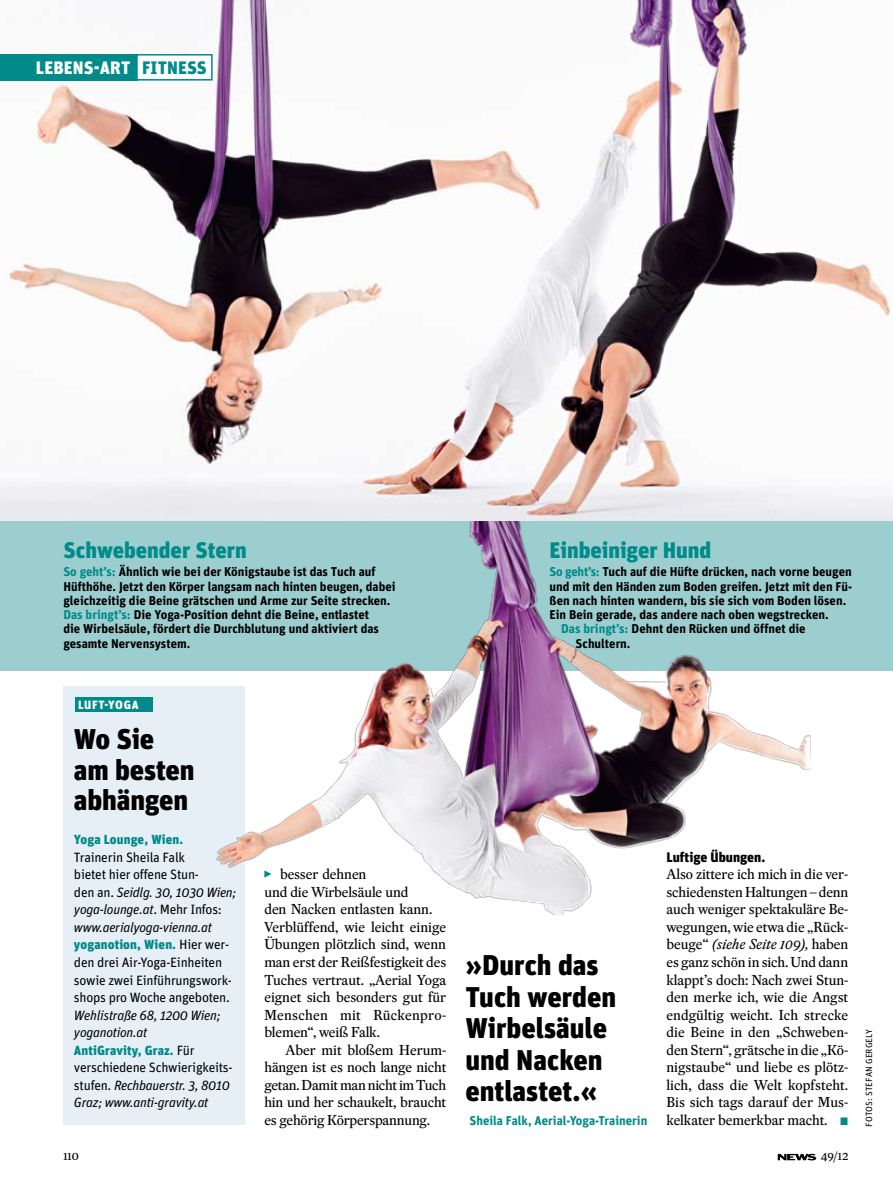
<style>
.page{position:relative;width:893px;height:1191px;background:#fff}
.page>*{position:absolute;margin:0;border:0;box-sizing:border-box;transform-origin:0 0}
.t1{font:900 28.5px/31.5px "Unit OT";color:#000}
.t2{font:900 22.5px "Unit OT";color:#008a8a}
.t3{font:900 18px "Unit OT";letter-spacing:.01em;color:#fff}
.t4{font:14.1px/17.5px "Eudald News";letter-spacing:-.005em;color:#000;text-align:justify}
.t5{font:900 13.8px "Unit OT";letter-spacing:-.005em;color:#000}
.t6{font:13.5px/17.5px "Unit OT";letter-spacing:-.02em;color:#000}
.t7{font:italic 13.5px/17.5px "Unit OT";letter-spacing:-.02em;color:#000}
.t8{font:900 13.2px "Unit OT";letter-spacing:.01em;color:#008a8a}
.t9{font:700 12.75px/14.2px "Unit OT";color:#000}
.t10{font:700 12.75px "Unit OT";color:#008a8a}
.t11{font:900 12px "Unit OT";letter-spacing:.045em;color:#fff}
.t12{font:12px "Eudald News";color:#000}
.t13{font:9px "Unit OT";letter-spacing:.015em;color:#000}
.s1{color:#008a8a}
.s2{font-style:italic}
.s3{font-weight:400;font-size:13.5px;color:#000}
.s4{font-style:normal}
.s5{font-size:10.5px;color:#008a8a}
</style>
<div class="page">
<img style="left:0;top:0;width:893px;height:520px">
<svg style="left:778px;top:1153px;width:38px;height:7px"></svg>
<div style="left:63px;top:686px;width:182px;height:439px;background:#e6eff5"></div>
<div style="left:75px;top:697px;width:77px;height:15px;background:#008a8a"></div>
<div style="left:0;top:521px;width:893px;height:149px;background:#9dcecf"></div>
<div style="left:0;top:54px;width:137px;height:27px;background:#008a8a"></div>
<div style="left:137px;top:55px;width:75px;height:25px;background:#fff"></div>
<div style="left:136px;top:54px;width:77px;height:27px;border:2px solid #008a8a"></div>
<img style="left:217px;top:521px;width:594px;height:393px">
<p class="t3" style="left:36px;top:56px;width:172px">Lebens-Art <span class="s1">fitness</span></p>
<h2 class="t2" style="left:63px;top:535px;width:185px">Schwebender Stern</h2>
<p class="t9" style="left:63px;top:564px;width:334px"><span class="s1">So geht’s:</span> Ähnlich wie bei der Königstaube ist das Tuch auf Hüfthöhe. Jetzt den Körper langsam nach hinten beugen, dabei gleichzeitig die Beine grätschen und Arme zur Seite strecken.<br><span class="s1">Das bringt’s:</span> Die Yoga-Position dehnt die Beine, entlastet<br>die Wirbelsäule, fördert die Durchblutung und aktiviert das gesamte Nervensystem.</p>
<h2 class="t2" style="left:550px;top:535px;width:163px">Einbeiniger Hund</h2>
<p class="t9" style="left:550px;top:564px;width:304px"><span class="s1">So geht’s:</span> Tuch auf die Hüfte drücken, nach vorne beugen</p>
<p class="t9" style="left:550px;top:579px;width:304px">und mit den Händen zum Boden greifen. Jetzt mit den Fü-</p>
<p class="t9" style="left:550px;top:593px;width:298px">ßen nach hinten wandern, bis sie sich vom Boden lösen.</p>
<p class="t9" style="left:550px;top:607px;width:281px">Ein Bein gerade, das andere nach oben wegstrecken.</p>
<p class="t9" style="left:561px;top:621px;width:246px"><span class="s1">Das bringt’s:</span> Dehnt den Rücken und öffnet die</p>
<p class="t9" style="left:576px;top:636px;width:57px">Schultern.</p>
<p class="t11" style="left:78px;top:697px;width:54px">Luft-Yoga</p>
<h1 class="t1" style="left:74px;top:724px;width:122px;line-height:30px">Wo Sie am besten abhängen</h1>
<p class="t8" style="left:74px;top:830px;width:111px">Yoga Lounge, Wien.</p>
<p class="t6" style="left:74px;top:848px;width:164px">Trainerin Sheila Falk<br>bietet hier offene Stun-<br>den an. <span class="s2">Seidlg. 30, 1030 Wien; yoga-lounge.at</span>. Mehr Infos: <span class="s2">www.aerialyoga-vienna.at</span></p>
<p class="t8" style="left:74px;top:936px;width:157px">yoganotion, Wien. <span class="s3">Hier wer-</span></p>
<p class="t6" style="left:74px;top:953px;width:159px">den drei Air-Yoga-Einheiten sowie zwei Einführungswork&shy;shops pro Woche angeboten.</p>
<p class="t7" style="left:74px;top:1006px;width:148px">Wehlistraße 68, 1200 Wien; yoganotion.at</p>
<p class="t8" style="left:74px;top:1041px;width:122px">AntiGravity, Graz. <span class="s3">Für</span></p>
<p class="t7" style="left:74px;top:1058px;width:160px"><span class="s4">verschiedene Schwierigkeits&shy;stufen.</span> Rechbauerstr. 3, 8010<br>Graz; www.anti-gravity.at</p>
<p class="t4" style="left:264px;top:865px;width:183px;text-align:left;text-indent:16px">besser dehnen<br>und die Wirbelsäule und<br>den Nacken entlasten kann.<br>Verblüffend, wie leicht einige<br>Übungen plötzlich sind, wenn man erst der Reißfestigkeit des<br>Tuches vertraut. „Aerial Yoga eignet sich besonders gut für<br>Menschen mit Rückenpro&shy;blemen“, weiß Falk.</p>
<p class="t4" style="left:264px;top:1040px;width:183px;text-indent:21px">Aber mit bloßem Herum&shy;hängen ist es noch lange nicht getan. Damit man nicht im Tuch hin und her schaukelt, braucht es gehörig Körperspannung.</p>
<h1 class="t1" style="left:465px;top:948px;width:152px">»Durch das<br>Tuch werden<br>Wirbelsäule und Nacken entlastet.«</h1>
<p class="t10" style="left:469px;top:1112px;width:179px">Sheila Falk, Aerial-Yoga-Trainerin</p>
<p class="t5" style="left:666px;top:847px;width:100px">Luftige Übungen.</p>
<p class="t4" style="left:666px;top:865px;width:183px">Also zittere ich mich in die ver&shy;schiedensten Haltungen – denn auch weniger spektakuläre Be&shy;wegungen, wie etwa die „Rück&shy;beuge“ <span class="s2">(siehe Seite 109),</span> haben es ganz schön in sich. Und dann klappt’s doch: Nach zwei Stun&shy;den merke ich, wie die Angst endgültig weicht. Ich strecke die Beine in den „Schweben&shy;den Stern“, grätsche in die „Kö&shy;nigstaube“ und liebe es plötz&shy;lich, dass die Welt kopfsteht.<br>Bis sich tags darauf der Mus&shy;kelkater bemerkbar macht. <span class="s5">■</span></p>
<p class="t12" style="left:63px;top:1147px;width:17px">110</p>
<p class="t12" style="left:821px;top:1147px;width:29px">49/12</p>
<p class="t13" style="left:863px;top:1126px;width:99px;rotate:-90deg">Fotos: Stefan Gergely</p>
</div>
